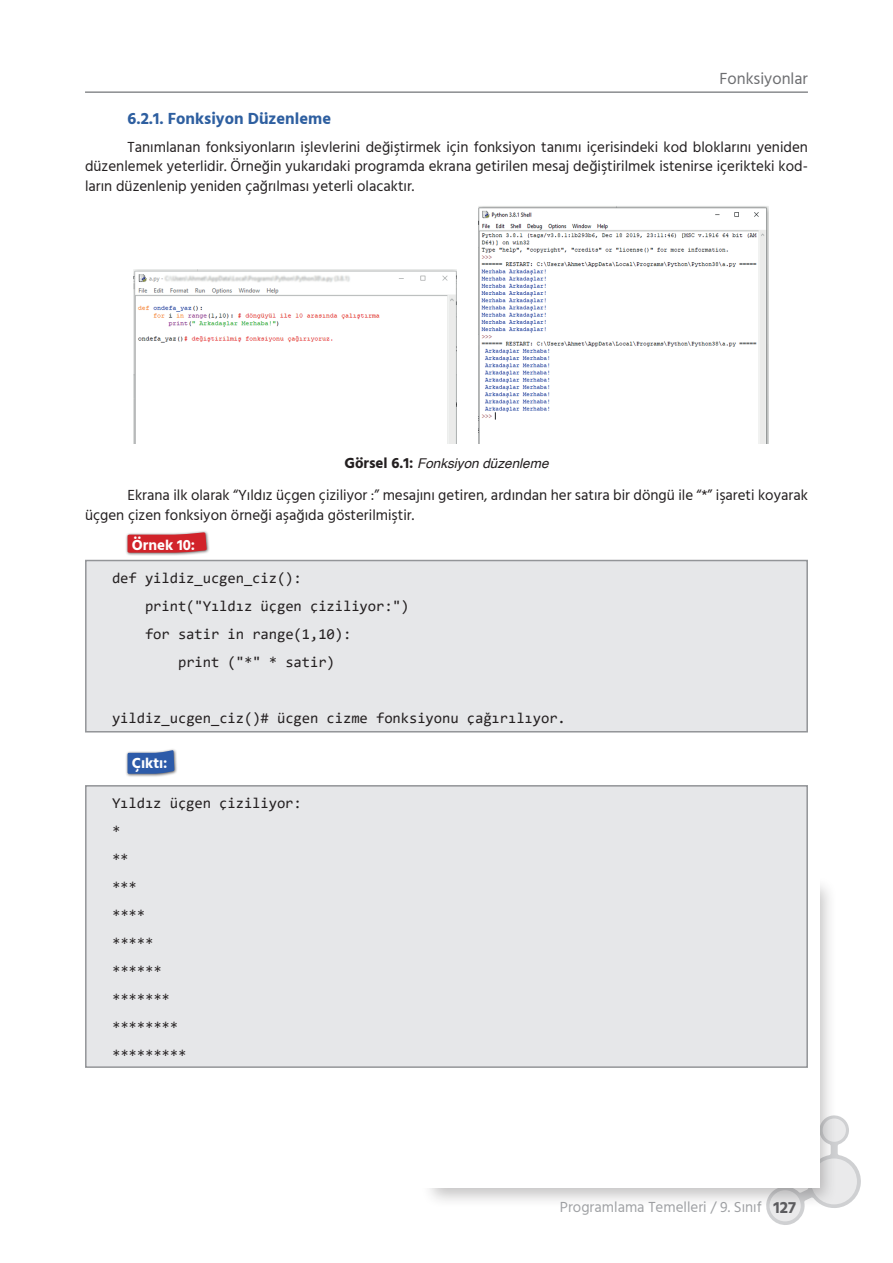
<style>
.page{position:relative;width:893px;height:1263px;background:#fff}
.page>*{position:absolute;margin:0;border:0;box-sizing:border-box;transform-origin:0 0}
.t1{font:700 16.5px "Hind";color:#2e5fa0}
.t2{font:16.5px "Hind";color:#6c6d70}
.t3{font:15px/19.5px "Hind";color:#231f20}
.t4{font:15px/28px "Consolas";color:#231f20}
.t5{font:15px "Hind";color:#a0a2a5}
.t6{font:700 15px "Hind";color:#fff}
.t7{font:italic 13.5px "Helvetica";color:#231f20}
.s1{font-family:"Hind";font-weight:700;font-style:normal;font-size:15px}
.s2{font-weight:700;font-size:16.5px;color:#5c5c5f}
</style>
<div class="page">
<hr style="left:85px;top:91px;width:723px;height:2px;background:#8a8c8f">
<svg style="left:766px;top:1116px;width:95px;height:109px"></svg>
<div style="left:823px;top:1118px;width:23px;height:24px;background:#eaeaeb;border-radius:50%"></div>
<div style="left:770px;top:1190px;width:31px;height:31px;background:#eaeaeb;border-radius:50%"></div>
<div style="left:811px;top:1158px;width:46px;height:46px;background:#eaeaeb;border-radius:50%"></div>
<div style="left:421px;top:876px;width:416px;height:333px;background:#231f20;opacity:.27"></div>
<div style="left:201px;top:504px;width:618px;height:683px;background:#fff"></div>
<img style="left:133px;top:206px;width:636px;height:238px">
<div style="left:125px;top:530px;width:85px;height:26px;background:#231f20;opacity:.75"></div>
<svg style="left:128px;top:532px;width:79px;height:21px;background:#d03d43"></svg>
<div style="left:86px;top:560px;width:721px;height:172px;background:#e6e7e9"></div>
<div style="left:85px;top:560px;width:723px;height:172px;border:2px solid #939598"></div>
<div style="left:125px;top:748px;width:53px;height:29px;background:#231f20;opacity:.75"></div>
<svg style="left:128px;top:750px;width:46px;height:24px"></svg>
<div style="left:86px;top:786px;width:721px;height:281px;background:#e6e7e9"></div>
<div style="left:85px;top:785px;width:723px;height:283px;border:2px solid #939598"></div>
<p class="t2" style="left:719px;top:67px;width:90px">Fonksiyonlar</p>
<p class="t1" style="left:128px;top:108px;width:205px">6.2.1. Fonksiyon Düzenleme</p>
<p class="t3" style="left:85px;top:138px;width:724px;text-align:justify;text-indent:43px">Tanımlanan fonksiyonların işlevlerini değiştirmek için fonksiyon tanımı içerisindeki kod bloklarını yeniden düzenlemek yeterlidir. Örneğin yukarıdaki programda ekrana getirilen mesaj değiştirilmek istenirse içerikteki kod&shy;ların düzenlenip yeniden çağrılması yeterli olacaktır.</p>
<p class="t7" style="left:344px;top:453px;width:206px"><span class="s1">Görsel 6.1:</span> Fonksiyon düzenleme</p>
<p class="t3" style="left:85px;top:487px;width:724px;text-indent:43px">Ekrana ilk olarak “Yıldız üçgen çiziliyor :” mesajını getiren, ardından her satıra bir döngü ile “*” işareti koyarak üçgen çizen fonksiyon örneği aşağıda gösterilmiştir.</p>
<p class="t6" style="left:132px;top:536px;width:65px">Örnek 10:</p>
<p class="t4" style="left:112px;top:563px;width:192px">def yildiz_ucgen_ciz():</p>
<p class="t4" style="left:145px;top:591px;width:266px">print("Yıldız üçgen çiziliyor:")</p>
<p class="t4" style="left:145px;top:620px;width:208px">for satir in range(1,10):</p>
<p class="t4" style="left:178px;top:648px;width:159px">print ("*" * satir)</p>
<p class="t4" style="left:112px;top:704px;width:456px">yildiz_ucgen_ciz()# ücgen cizme fonksiyonu çağırılıyor.</p>
<p class="t6" style="left:132px;top:754px;width:37px">Çıktı:</p>
<p class="t4" style="left:112px;top:789px;width:192px">Yıldız üçgen çiziliyor: *<br>**<br>***<br>****<br>*****<br>******<br>*******<br>********<br>*********</p>
<p class="t5" style="left:560px;top:1197px;width:238px">Programlama Temelleri / 9. Sınıf <span class="s2">127</span></p>
</div>
